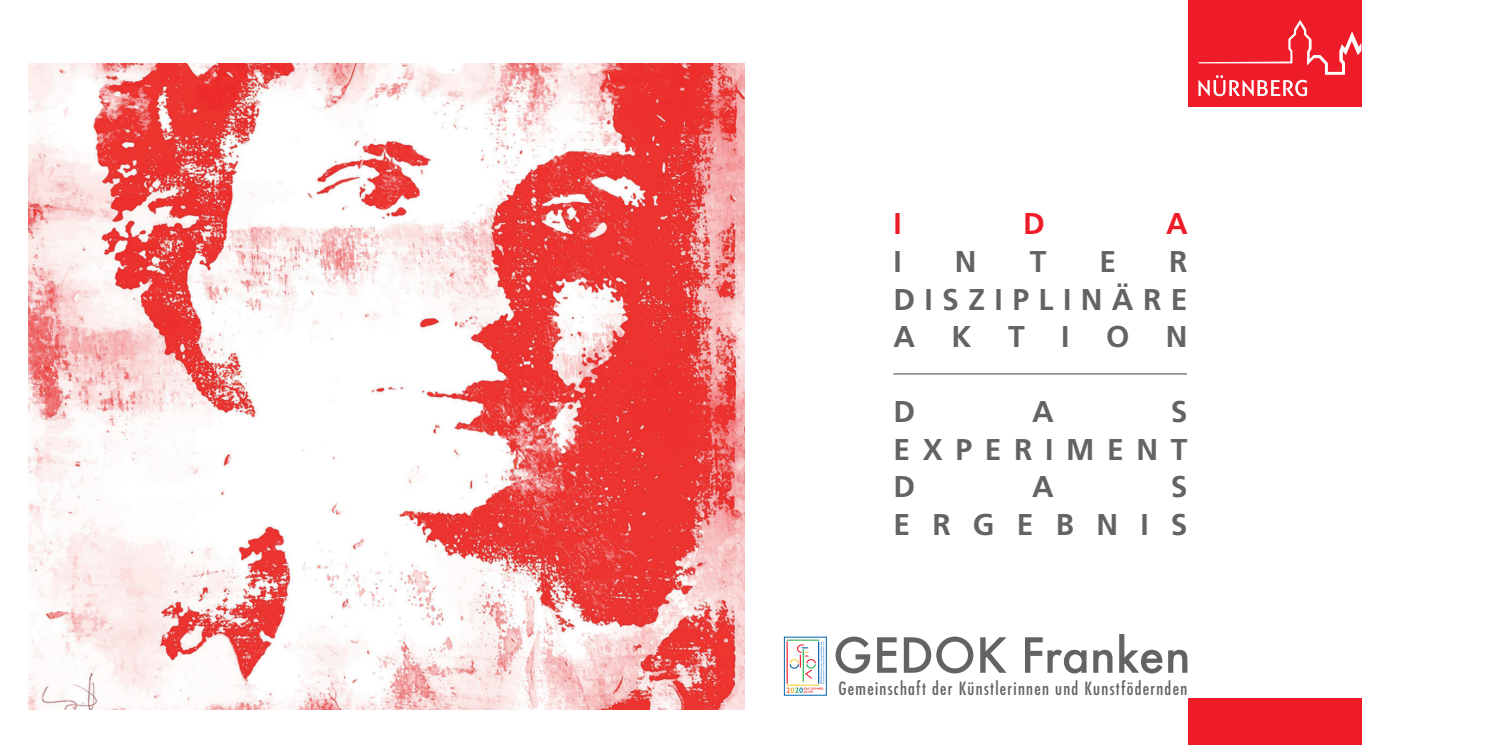
<style>
.page{position:relative;width:1489px;height:745px;background:#fff}
.page>*{position:absolute;margin:0;border:0;box-sizing:border-box;transform-origin:0 0}
.t1{font:500 53px "Futura T";letter-spacing:.005em;color:#636366}
.t2{font:700 30px/37.5px "Frutiger";color:#636366;text-align:justify}
.t3{font:700 30px "Frutiger";color:#ee1c28}
.t4{font:condensed 17.75px "Futura";letter-spacing:.07em;color:#636366}
</style>
<div class="page">
<div style="left:1187px;top:698px;width:174px;height:46px;background:#ee1c28"></div>
<div style="left:1187px;top:0;width:174px;height:107px;background:#ee1c28"></div>
<svg style="left:1198px;top:20px;width:163px;height:76px"></svg>
<img style="left:28px;top:64px;width:716px;height:645px">
<div style="left:784px;top:636px;width:42px;height:59px;border:1px solid #0164b1"></div>
<svg style="left:786px;top:638px;width:40px;height:55px"></svg>
<hr style="left:893px;top:373px;width:293px;height:1px;background:#636366">
<p class="t3" style="left:893px;top:206px;width:10px">I</p>
<p class="t3" style="left:1022px;top:206px;width:23px">D</p>
<p class="t3" style="left:1165px;top:206px;width:23px">A</p>
<p class="t2" style="left:893px;top:242px;width:10px">I</p>
<p class="t2" style="left:954px;top:242px;width:23px">N</p>
<p class="t2" style="left:1029px;top:242px;width:18px">T</p>
<p class="t2" style="left:1099px;top:242px;width:18px">E</p>
<p class="t2" style="left:893px;top:242px;width:296px;text-indent:276px">R D I S Z I P L I N Ä R E A</p>
<p class="t2" style="left:951px;top:317px;width:237px">K T I O N</p>
<p class="t2" style="left:893px;top:392px;width:295px;text-indent:277px">S E X PERI M ENT D</p>
<p class="t2" style="left:893px;top:392px;width:23px">D</p>
<p class="t2" style="left:1032px;top:392px;width:23px">A</p>
<p class="t2" style="left:893px;top:467px;width:292px;text-align:right">S<br>ER G E B NIS</p>
<p class="t2" style="left:1032px;top:467px;width:23px">A</p>
<h1 class="t1" style="left:833px;top:623px;width:359px">Gedok Franken</h1>
<p class="t4" style="left:838px;top:677px;width:350px">Gemeinschaft der Künstlerinnen und Kunstfödernden</p>
</div>
